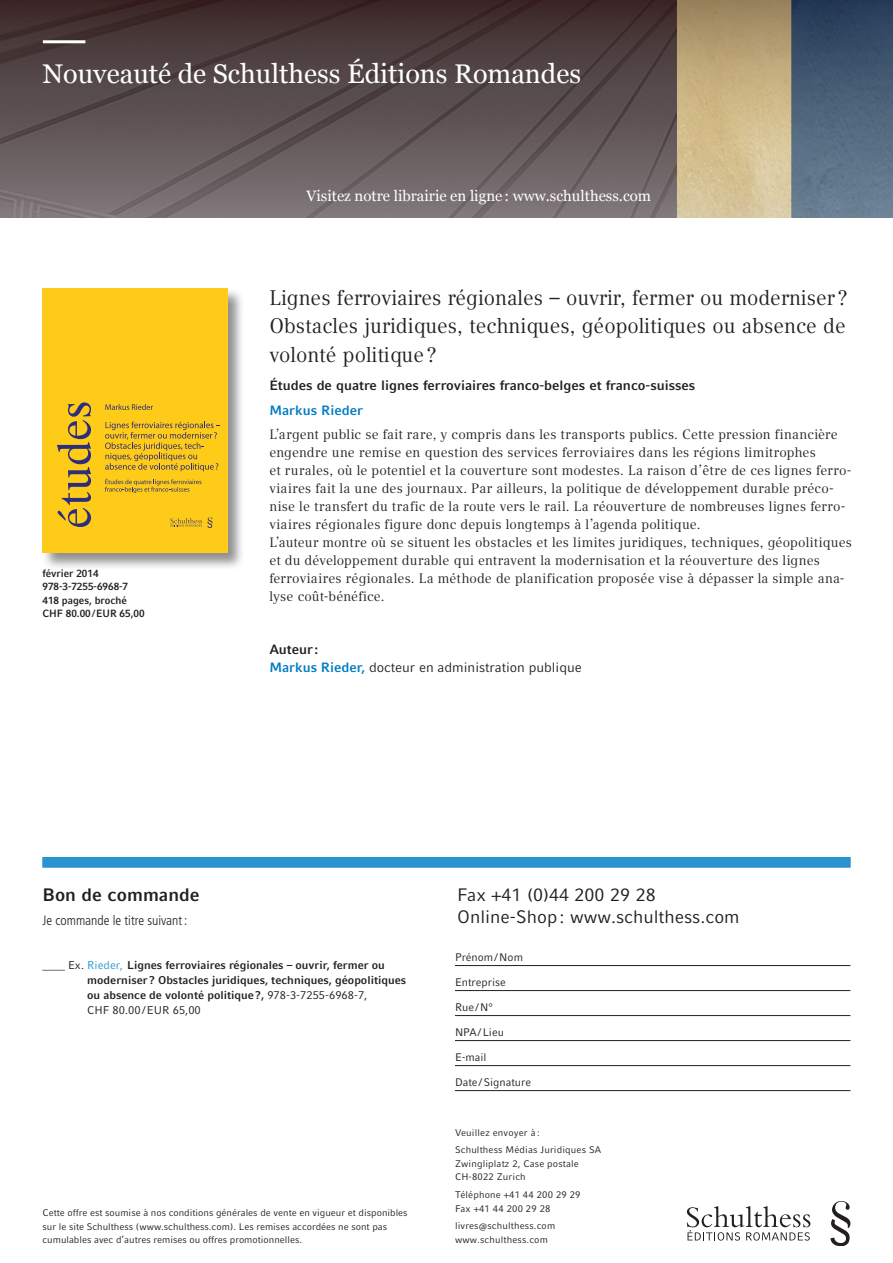
<style>
.page{position:relative;width:893px;height:1263px;background:#fff}
.page>*{position:absolute;margin:0;border:0;box-sizing:border-box;transform-origin:0 0}
.t1{font:27px "Georgia";color:#fff}
.t2{font:21px/28.5px "Compatil Text LT";color:#231f20;text-align:justify}
.t3{font:18px/22.5px "Compatil Fact LT";color:#231f20}
.t4{font:700 18px "Compatil Fact LT";color:#231f20}
.t5{font:15px "Georgia";color:#fff}
.t6{font:13.5px/18px "Compatil Text LT";letter-spacing:.01em;color:#231f20}
.t7{font:700 13.5px "Compatil Fact LT";color:#231f20}
.t8{font:13.5px/18px "Compatil Fact LT";color:#231f20}
.t9{font:300 condensed 13.5px "Frutiger LT Std";color:#231f20}
.t10{font:700 13.5px "Compatil Fact LT";color:#007cc2}
.t11{font:700 11.25px/15px "Compatil Fact LT";color:#231f20}
.t12{font:10.95px "Compatil Fact LT";color:#231f20}
.t13{font:700 10.5px/13.5px "Compatil Fact LT";color:#231f20;scale:.95 1}
.t14{font:9.6px/13.5px "Compatil Fact LT";color:#231f20}
.s1{font-weight:700}
.s2{font-weight:700;color:#007cc2}
.s3{font-weight:400}
.s4{font-weight:400;color:#2a92d0}
</style>
<div class="page">
<img style="left:0;top:0;width:893px;height:218px">
<hr style="left:43px;top:40px;width:42px;height:3px;background:#fff">
<div style="left:42px;top:288px;width:203px;height:282px;background:#231f20;opacity:.5"></div>
<div style="left:43px;top:288px;width:185px;height:265px;background:#fecb18"></div>
<svg style="left:105px;top:404px;width:48px;height:6px"></svg>
<svg style="left:105px;top:421px;width:115px;height:50px"></svg>
<svg style="left:105px;top:479px;width:96px;height:14px"></svg>
<svg style="left:170px;top:517px;width:43px;height:11px"></svg>
<svg style="left:57px;top:402px;width:34px;height:125px"></svg>
<div style="left:43px;top:857px;width:807px;height:10px;background:#2a92d0"></div>
<hr style="left:455px;top:965px;width:395px;height:1px;background:#231f20">
<hr style="left:455px;top:990px;width:395px;height:1px;background:#231f20">
<hr style="left:455px;top:1015px;width:395px;height:1px;background:#231f20">
<hr style="left:455px;top:1040px;width:395px;height:1px;background:#231f20">
<hr style="left:455px;top:1065px;width:395px;height:1px;background:#231f20">
<hr style="left:455px;top:1090px;width:395px;height:1px;background:#231f20">
<svg style="left:830px;top:1201px;width:20px;height:45px"></svg>
<svg style="left:687px;top:1206px;width:123px;height:34px"></svg>
<h1 class="t1" style="left:43px;top:57px;width:540px">Nouveauté de Schulthess Éditions Romandes</h1>
<p class="t13" style="left:43px;top:566px;width:109px">février 2014<br>978-3-7255-6968-7<br>418 pages, broché<br>CHF 80.00/EUR 65,00</p>
<p class="t5" style="left:307px;top:187px;width:346px">Visitez notre librairie en ligne : www.schulthess.com</p>
<h2 class="t2" style="left:269px;top:283px;width:580px">Lignes ferroviaires régionales – ouvrir, fermer ou moderniser?<br>Obstacles juridiques, techniques, géopolitiques ou absence de volonté politique?</h2>
<p class="t7" style="left:269px;top:378px;width:427px">Études de quatre lignes ferroviaires franco-belges et franco-suisses</p>
<p class="t10" style="left:269px;top:402px;width:95px">Markus Rieder</p>
<p class="t6" style="left:269px;top:425px;width:584px">L’argent public se fait rare, y compris dans les transports publics. Cette pression financière engendre une remise en question des services ferroviaires dans les régions limitrophes<br>et rurales, où le potentiel et la couverture sont modestes. La raison d’être de ces lignes ferro&shy;viaires fait la une des journaux. Par ailleurs, la politique de développement durable préco&shy;nise le transfert du trafic de la route vers le rail. La réouverture de nombreuses lignes ferro&shy;viaires régionales figure donc depuis longtemps à l’agenda politique.<br>L’auteur montre où se situent les obstacles et les limites juridiques, techniques, géopolitiques et du développement durable qui entravent la modernisation et la réouverture des lignes ferroviaires régionales. La méthode de planification proposée vise à dépasser la simple ana&shy;lyse coût-bénéfice.</p>
<p class="t8" style="left:269px;top:640px;width:314px"><span class="s1">Auteur :<br></span><span class="s2">Markus Rieder,</span> docteur en administration publique</p>
<h3 class="t4" style="left:43px;top:884px;width:159px">Bon de commande</h3>
<p class="t9" style="left:43px;top:913px;width:146px">Je commande le titre suivant:</p>
<h3 class="t3" style="left:457px;top:883px;width:284px">Fax +41 (0)44 200 29 28<br>Online-Shop: www.schulthess.com</h3>
<p class="t11" style="left:87px;top:957px;width:320px;text-indent:-45px"><span class="s3">____ Ex.</span> <span class="s4">Rieder,</span> Lignes ferroviaires régionales – ouvrir, fermer ou moderniser? Obstacles juridiques, techniques, géopolitiques ou absence de volonté politique?, <span class="s3">978-3-7255-6968-7,<br>CHF 80.00/EUR 65,00</span></p>
<p class="t14" style="left:43px;top:1206px;width:367px">Cette offre est soumise à nos conditions générales de vente en vigueur et disponibles sur le site Schulthess (www.schulthess.com). Les remises accordées ne sont pas cumulables avec d’autres remises ou offres promotionnelles.</p>
<p class="t12" style="left:455px;top:951px;width:70px">Prénom/Nom</p>
<p class="t12" style="left:455px;top:976px;width:52px">Entreprise</p>
<p class="t12" style="left:455px;top:1001px;width:40px">Rue/N°</p>
<p class="t12" style="left:455px;top:1026px;width:51px">NPA/Lieu</p>
<p class="t12" style="left:455px;top:1051px;width:33px">E-mail</p>
<p class="t12" style="left:455px;top:1076px;width:78px">Date/Signature</p>
<p class="t14" style="left:455px;top:1123px;width:148px;line-height:17.7px">Veuillez envoyer à :<br>Schulthess Médias Juridiques SA</p>
<p class="t14" style="left:455px;top:1156px;width:125px">Zwingliplatz 2, Case postale<br>CH-8022 Zurich</p>
<p class="t14" style="left:455px;top:1188px;width:127px">Téléphone +41 44 200 29 29<br>Fax +41 44 200 29 28</p>
<p class="t14" style="left:455px;top:1219px;width:102px">livres@schulthess.com www.schulthess.com</p>
</div>
